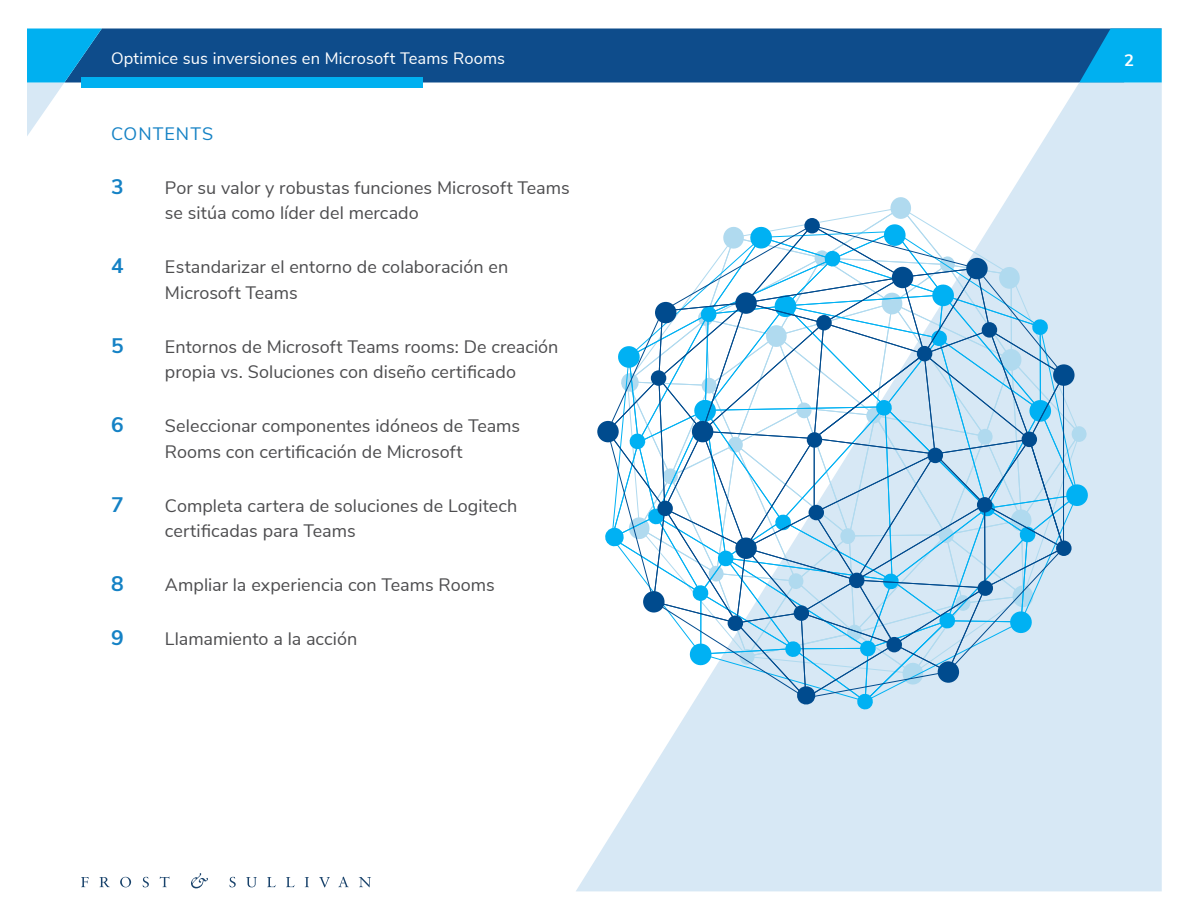
<style>
.page{position:relative;width:1188px;height:918px;background:#fff}
.page>*{position:absolute;margin:0;border:0;box-sizing:border-box;transform-origin:0 0}
.t1{font:700 21px "Nunito Sans";color:#1582c5}
.t2{font:18px/25.5px "Nunito Sans";color:#4d4d4f}
.t3{font:18px "Nunito Sans";letter-spacing:.06em;color:#1582c5}
.t4{font:16.5px "Nunito Sans";letter-spacing:.01em;color:#fff}
.t5{font:700 16.5px "Nunito Sans";color:#fff}
</style>
<div class="page">
<div style="left:102px;top:28px;width:1060px;height:54px;background:#0e4c8b"></div>
<svg style="left:576px;top:83px;width:586px;height:808px;fill:#d7e8f5"></svg>
<svg style="left:1079px;top:29px;width:83px;height:54px;background:#059ddc"></svg>
<svg style="left:27px;top:28px;width:75px;height:108px"></svg>
<div style="left:81px;top:77px;width:341px;height:11px;background:#00b0f0"></div>
<svg style="left:81px;top:877px;width:8px;height:10px"></svg>
<svg style="left:100px;top:877px;width:10px;height:10px"></svg>
<svg style="left:120px;top:877px;width:11px;height:10px"></svg>
<svg style="left:143px;top:877px;width:6px;height:10px"></svg>
<svg style="left:160px;top:877px;width:9px;height:10px"></svg>
<svg style="left:229px;top:877px;width:7px;height:10px"></svg>
<svg style="left:246px;top:877px;width:11px;height:10px"></svg>
<svg style="left:267px;top:877px;width:9px;height:10px"></svg>
<svg style="left:286px;top:877px;width:9px;height:10px"></svg>
<svg style="left:305px;top:877px;width:4px;height:10px"></svg>
<svg style="left:319px;top:877px;width:11px;height:10px"></svg>
<svg style="left:338px;top:877px;width:11px;height:10px"></svg>
<svg style="left:359px;top:877px;width:12px;height:10px"></svg>
<svg style="left:191px;top:873px;width:17px;height:15px"></svg>
<svg style="left:604px;top:197px;width:485px;height:514px"></svg>
<div style="left:643px;top:591px;width:22px;height:22px;background:#004b8e;border-radius:50%"></div>
<div style="left:597px;top:421px;width:22px;height:21px;background:#004b8e;border-radius:50%"></div>
<div style="left:655px;top:302px;width:21px;height:21px;background:#004b8e;border-radius:50%"></div>
<div style="left:804px;top:218px;width:16px;height:15px;background:#004b8e;border-radius:50%"></div>
<p class="t4" style="left:111px;top:47px;width:396px">Optimice sus inversiones en Microsoft Teams Rooms</p>
<p class="t5" style="left:1124px;top:48px;width:11px">2</p>
<p class="t3" style="left:111px;top:120px;width:104px">CONTENTS</p>
<p class="t1" style="left:111px;top:171px;width:14px">3</p>
<p class="t2" style="left:165px;top:174px;width:406px">Por su valor y robustas funciones Microsoft Teams se sitúa como líder del mercado</p>
<p class="t1" style="left:111px;top:251px;width:14px">4</p>
<p class="t2" style="left:165px;top:253px;width:345px">Estandarizar el entorno de colaboración en<br>Microsoft Teams</p>
<p class="t1" style="left:111px;top:330px;width:14px">5</p>
<p class="t2" style="left:165px;top:333px;width:395px">Entornos de Microsoft Teams rooms: De creación propia vs. Soluciones con diseño certificado</p>
<p class="t1" style="left:111px;top:410px;width:14px">6</p>
<p class="t2" style="left:165px;top:412px;width:357px">Seleccionar componentes idóneos de Teams<br>Rooms con certificación de Microsoft</p>
<p class="t1" style="left:111px;top:489px;width:14px">7</p>
<p class="t2" style="left:165px;top:492px;width:354px">Completa cartera de soluciones de Logitech certificadas para Teams</p>
<p class="t1" style="left:111px;top:569px;width:14px">8</p>
<p class="t2" style="left:165px;top:571px;width:331px">Ampliar la experiencia con Teams Rooms</p>
<p class="t1" style="left:111px;top:623px;width:14px">9</p>
<p class="t2" style="left:165px;top:625px;width:194px">Llamamiento a la acción</p>
</div>
